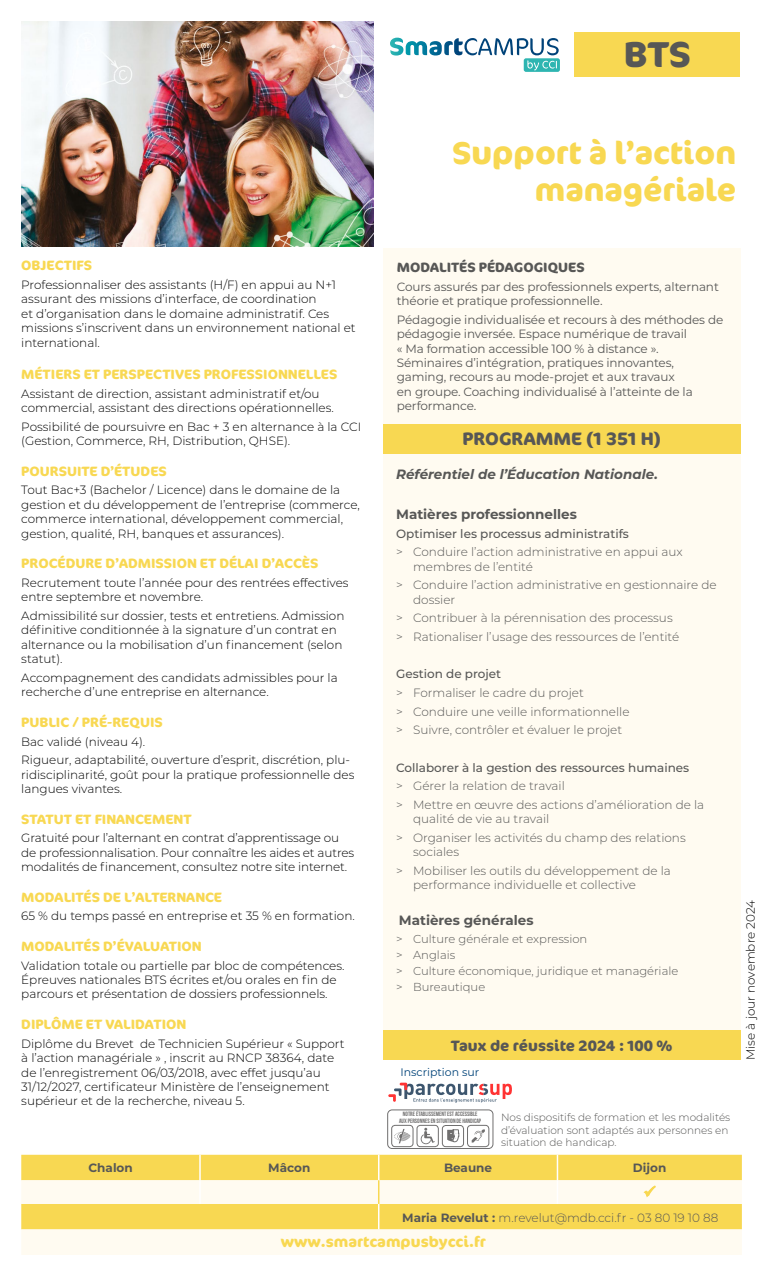
<style>
.page{position:relative;width:766px;height:1276px;background:#fff}
.page>*{position:absolute;margin:0;border:0;box-sizing:border-box;transform-origin:0 0}
.t1{font:700 36px "Cocon";color:#575756}
.t2{font:700 31.5px/37.8px "Cocon";color:#f8d852;text-align:right}
.t3{font:700 18px "Cocon";color:#575756}
.t4{font:700 15px "Cocon";color:#f8d852}
.t5{font:700 15px "Cocon";color:#575756}
.t6{font:700 13.5px "Cocon";color:#f8d852}
.t7{font:700 13.5px "Montserrat";color:#575756}
.t8{font:italic 700 13.5px "Montserrat";color:#575756}
.t9{font:700 13.5px "Cocon";color:#575756}
.t10{font:300 12px/14.4px "Montserrat";color:#000}
.t11{font:300 12px/18.6px "Montserrat";color:#575756}
.t12{font:12px/14.4px "Montserrat";letter-spacing:-.01em;color:#575756}
.t13{font:500 12px "Montserrat";color:#575756}
.t14{font:700 12px "Montserrat";color:#575756}
.t15{font:300 11.55px/16px "Montserrat";color:#575756}
.t16{font:10.95px "Montserrat";color:#004379}
.t17{font:300 10.5px/12.6px "Montserrat";color:#575756}
.t18{font:700 6.3px/6.3px "Bebas Neue";color:#706f6f;text-align:center}
.s1{font-weight:700}
</style>
<div class="page">
<img style="left:21px;top:21px;width:352px;height:226px">
<div style="left:523px;top:58px;width:36px;height:14px;background:#2eb5b1;border-radius:2px"></div>
<svg style="left:390px;top:38px;width:168px;height:32px"></svg>
<div style="left:574px;top:32px;width:166px;height:44px;background:#f8d852"></div>
<div style="left:383px;top:248px;width:357px;height:782px;background:#fffbf1"></div>
<div style="left:383px;top:1030px;width:357px;height:30px;background:#f8d852"></div>
<div style="left:383px;top:424px;width:357px;height:30px;background:#f8d852"></div>
<div style="left:387px;top:1109px;width:106px;height:40px;border:1px solid #706f6f;border-radius:4px"></div>
<div style="left:391px;top:1125px;width:22px;height:22px;border:1px solid #706f6f;border-radius:3px"></div>
<svg style="left:394px;top:1129px;width:16px;height:14px"></svg>
<div style="left:416px;top:1125px;width:22px;height:22px;border:1px solid #706f6f;border-radius:3px"></div>
<svg style="left:420px;top:1127px;width:14px;height:17px"></svg>
<div style="left:467px;top:1125px;width:22px;height:22px;border:1px solid #706f6f;border-radius:3px"></div>
<svg style="left:471px;top:1129px;width:13px;height:13px"></svg>
<div style="left:442px;top:1125px;width:22px;height:22px;border:1px solid #706f6f;border-radius:3px"></div>
<svg style="left:447px;top:1129px;width:12px;height:13px"></svg>
<svg style="left:388px;top:1082px;width:123px;height:20px"></svg>
<div style="left:21px;top:1154px;width:720px;height:26px;background:#f8d852"></div>
<svg style="left:21px;top:1180px;width:720px;height:75px;fill:#fffbf1"></svg>
<hr style="left:199px;top:1154px;width:2px;height:26px;background:#fff">
<hr style="left:199px;top:1180px;width:2px;height:24px;background:#fff">
<hr style="left:556px;top:1154px;width:2px;height:26px;background:#fff">
<hr style="left:556px;top:1180px;width:2px;height:24px;background:#fff">
<svg style="left:378px;top:1154px;width:1px;height:75px"></svg>
<svg style="left:644px;top:1186px;width:10px;height:10px"></svg>
<h1 class="t1" style="left:623px;top:33px;width:68px">BTS</h1>
<h2 class="t2" style="left:452px;top:134px;width:285px">Support à l’action managériale</h2>
<p class="t6" style="left:21px;top:257px;width:72px">OBJECTIFS</p>
<p class="t10" style="left:21px;top:277px;width:336px">Professionnaliser des assistants (H/F) en appui au N+1 assurant des missions d’interface, de coordination<br>et d’organisation dans le domaine administratif. Ces missions s’inscrivent dans un environnement national et international.</p>
<p class="t6" style="left:21px;top:366px;width:317px">MÉTIERS ET PERSPECTIVES PROFESSIONNELLES</p>
<p class="t10" style="left:21px;top:386px;width:314px">Assistant de direction, assistant administratif et/ou commercial, assistant des directions opérationnelles.</p>
<p class="t10" style="left:21px;top:419px;width:341px">Possibilité de poursuivre en Bac + 3 en alternance à la CCI (Gestion, Commerce, RH, Distribution, QHSE).</p>
<p class="t6" style="left:21px;top:463px;width:147px">POURSUITE D’ÉTUDES</p>
<p class="t10" style="left:21px;top:482px;width:340px">Tout Bac+3 (Bachelor / Licence) dans le domaine de la gestion et du développement de l’entreprise (commerce, commerce international, développement commercial, gestion, qualité, RH, banques et assurances).</p>
<p class="t6" style="left:21px;top:555px;width:298px">PROCÉDURE D’ADMISSION ET DÉLAI D’ACCÈS</p>
<p class="t10" style="left:21px;top:575px;width:329px">Recrutement toute l’année pour des rentrées effectives entre septembre et novembre.</p>
<p class="t10" style="left:21px;top:608px;width:324px">Admissibilité sur dossier, tests et entretiens. Admission définitive conditionnée à la signature d’un contrat en alternance ou la mobilisation d’un financement (selon statut).</p>
<p class="t10" style="left:21px;top:670px;width:318px">Accompagnement des candidats admissibles pour la recherche d’une entreprise en alternance.</p>
<p class="t6" style="left:21px;top:714px;width:143px">PUBLIC / PRÉ-REQUIS</p>
<p class="t10" style="left:21px;top:731px;width:330px;line-height:18.6px">Bac validé (niveau 4).<br>Rigueur, adaptabilité, ouverture d’esprit, discrétion, plu-</p>
<p class="t10" style="left:21px;top:767px;width:334px">ridisciplinarité, goût pour la pratique professionnelle des langues vivantes.</p>
<p class="t6" style="left:21px;top:811px;width:172px">STATUT ET FINANCEMENT</p>
<p class="t10" style="left:21px;top:830px;width:334px">Gratuité pour l’alternant en contrat d’apprentissage ou de professionnalisation. Pour connaître les aides et autres modalités de financement, consultez notre site internet.</p>
<p class="t6" style="left:21px;top:889px;width:202px">MODALITÉS DE L’ALTERNANCE</p>
<p class="t10" style="left:21px;top:908px;width:335px">65 % du temps passé en entreprise et 35 % en formation.</p>
<p class="t6" style="left:21px;top:938px;width:182px">MODALITÉS D’ÉVALUATION</p>
<p class="t10" style="left:21px;top:957px;width:325px">Validation totale ou partielle par bloc de compétences.<br>Épreuves nationales BTS écrites et/ou orales en fin de parcours et présentation de dossiers professionnels.</p>
<p class="t6" style="left:21px;top:1016px;width:166px">DIPLÔME ET VALIDATION</p>
<p class="t10" style="left:21px;top:1036px;width:324px">Diplôme du Brevet de Technicien Supérieur « Support à l’action managériale » , inscrit au RNCP 38364, date de l’enregistrement 06/03/2018, avec effet jusqu’au 31/12/2027, certificateur Ministère de l’enseignement supérieur et de la recherche, niveau 5.</p>
<p class="t9" style="left:396px;top:259px;width:189px">MODALITÉS PÉDAGOGIQUES</p>
<p class="t12" style="left:396px;top:279px;width:323px">Cours assurés par des professionnels experts, alternant théorie et pratique professionnelle.</p>
<p class="t12" style="left:396px;top:312px;width:328px">Pédagogie individualisée et recours à des méthodes de pédagogie inversée. Espace numérique de travail<br>« Ma formation accessible 100 % à distance ».<br>Séminaires d’intégration, pratiques innovantes, gaming, recours au mode-projet et aux travaux<br>en groupe. Coaching individualisé à l’atteinte de la performance.</p>
<h3 class="t3" style="left:462px;top:428px;width:200px">PROGRAMME (1 351 H)</h3>
<p class="t8" style="left:396px;top:465px;width:263px">Référentiel de l’Éducation Nationale.</p>
<p class="t7" style="left:396px;top:504px;width:182px">Matières professionnelles</p>
<p class="t13" style="left:396px;top:525px;width:234px">Optimiser les processus administratifs</p>
<p class="t11" style="left:413px;top:544px;width:271px;line-height:14.4px;text-indent:-17px">&gt; Conduire l’action administrative en appui aux membres de l’entité</p>
<p class="t11" style="left:413px;top:577px;width:305px;line-height:14.4px;text-indent:-17px">&gt; Conduire l’action administrative en gestionnaire de dossier</p>
<p class="t11" style="left:396px;top:608px;width:284px">&gt; Contribuer à la pérennisation des processus &gt; Rationaliser l’usage des ressources de l’entité</p>
<p class="t13" style="left:396px;top:665px;width:107px">Gestion de projet</p>
<p class="t11" style="left:396px;top:683px;width:235px">&gt; Formaliser le cadre du projet<br>&gt; Conduire une veille informationnelle &gt; Suivre, contrôler et évaluer le projet</p>
<p class="t13" style="left:396px;top:759px;width:294px">Collaborer à la gestion des ressources humaines</p>
<p class="t11" style="left:396px;top:776px;width:309px">&gt; Gérer la relation de travail<br>&gt; Mettre en œuvre des actions d’amélioration de la</p>
<p class="t11" style="left:396px;top:809px;width:291px;text-indent:17px">qualité de vie au travail<br>&gt; Organiser les activités du champ des relations</p>
<p class="t11" style="left:396px;top:842px;width:276px;text-indent:17px">sociales<br>&gt; Mobiliser les outils du développement de la</p>
<p class="t11" style="left:413px;top:875px;width:224px">performance individuelle et collective</p>
<p class="t7" style="left:399px;top:910px;width:136px">Matières générales</p>
<p class="t15" style="left:396px;top:930px;width:283px">&gt; Culture générale et expression<br>&gt; Anglais<br>&gt; Culture économique, juridique et managériale &gt; Bureautique</p>
<p class="t5" style="left:450px;top:1036px;width:223px">Taux de réussite 2024 : 100 %</p>
<p class="t16" style="left:400px;top:1064px;width:80px">Inscription sur</p>
<p class="t18" style="left:399px;top:1111px;width:84px">NOTRE ÉTABLISSEMENT EST ACCESSIBLE<br>AUX PERSONNES EN SITUATION DE HANDICAP</p>
<p class="t18" style="left:517px;top:1111px;width:63px">NOTRE ÉTABLISSEMENT<br>EST ACCESSIBLE AUX PERSONNES<br>EN SITUATION DE HANDICAP</p>
<p class="t17" style="left:501px;top:1110px;width:231px">Nos dispositifs de formation et les modalités d’évaluation sont adaptés aux personnes en situation de handicap.</p>
<p class="t14" style="left:88px;top:1159px;width:46px">Chalon</p>
<p class="t14" style="left:268px;top:1159px;width:44px">Mâcon</p>
<p class="t14" style="left:444px;top:1159px;width:50px">Beaune</p>
<p class="t14" style="left:632px;top:1159px;width:35px">Dijon</p>
<p class="t11" style="left:402px;top:1207px;width:317px"><span class="s1">Maria Revelut :</span> m.revelut@mdb.cci.fr - 03 80 19 10 88</p>
<p class="t4" style="left:281px;top:1232px;width:206px">www.smartcampusbycci.fr</p>
<p class="t10" style="left:742px;top:1060px;width:162px;rotate:-90deg">Mise à jour novembre 2024</p>
</div>
